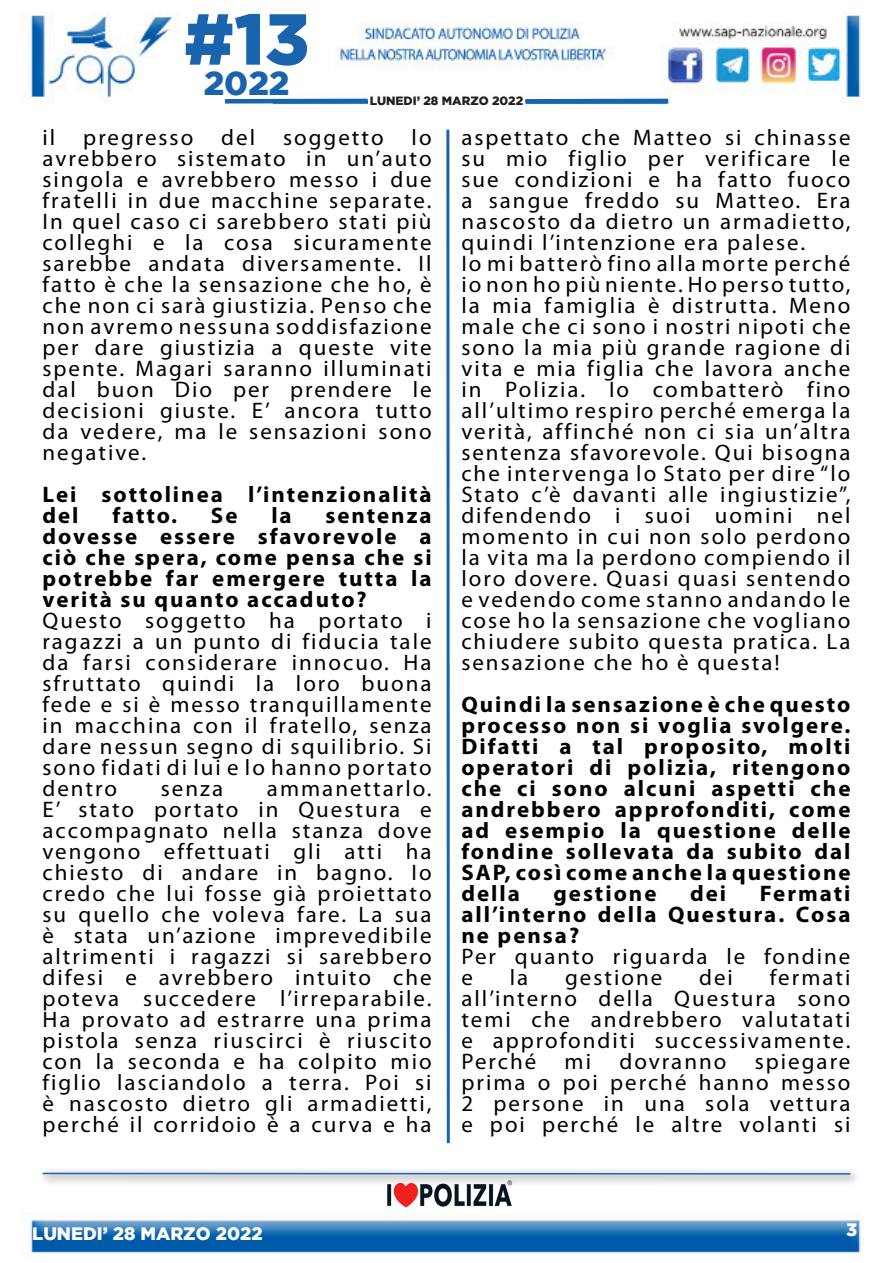
<style>
.page{position:relative;width:893px;height:1263px;background:#fff}
.page>*{position:absolute;margin:0;border:0;box-sizing:border-box;transform-origin:0 0}
.t1{font:900 72px "Gotham";color:#1964ac}
.t2{font:900 33px "Gotham";color:#1964ac}
.t3{font:22.5px/21px "Myriad Pro";letter-spacing:.085em;color:#000001;text-align:justify}
.t4{font:700 22.5px/21px "Myriad Pro";letter-spacing:.085em;color:#000001;text-align:justify}
.t5{font:900 18px "Gotham";color:#fff}
.t6{font:900 12px "Gotham";color:#231f20}
</style>
<div class="page">
<img style="left:30px;top:12px;width:832px;height:1243px">
<img style="left:387px;top:1186px;width:126px;height:21px">
<svg style="left:38px;top:1167px;width:823px;height:19px"></svg>
<hr style="left:43px;top:1173px;width:807px;height:2px;background:#1964ac">
<div style="left:368px;top:97px;width:157px;height:8px;background:#fff"></div>
<svg style="left:446px;top:130px;width:4px;height:1013px;background:#528ac0"></svg>
<div style="left:525px;top:99px;width:143px;height:5px;background:#1964ac"></div>
<div style="left:225px;top:99px;width:143px;height:5px;background:#1964ac"></div>
<p class="t1" style="left:184px;top:-2px;width:127px">#13</p>
<p class="t2" style="left:204px;top:64px;width:87px">2022</p>
<p class="t6" style="left:370px;top:94px;width:155px">LUNEDI’ 28 MARZO 2022</p>
<p class="t3" style="left:43px;top:127px;width:391px">il pregresso del soggetto lo avrebbero sistemato in un’auto singola e avrebbero messo i due fratelli in due macchine separate.<br>In quel caso ci sarebbero stati più colleghi e la cosa sicuramente sarebbe andata diversamente. Il fatto è che la sensazione che ho, è che non ci sarà giustizia. Penso che non avremo nessuna soddisfazione per dare giustizia a queste vite spente. Magari saranno illuminati dal buon Dio per prendere le decisioni giuste. E’ ancora tutto da vedere, ma le sensazioni sono negative.</p>
<p class="t4" style="left:43px;top:483px;width:391px">Lei sottolinea l’intenzionalità del</p>
<p class="t4" style="left:112px;top:504px;width:66px">fatto.</p>
<p class="t4" style="left:211px;top:504px;width:28px">Se</p>
<p class="t4" style="left:271px;top:504px;width:22px">la</p>
<p class="t4" style="left:43px;top:504px;width:391px;text-indent:283px">sentenza dovesse essere sfavorevole a ciò che spera, come pensa che si potrebbe far emergere tutta la verità su quanto accaduto?</p>
<p class="t3" style="left:43px;top:610px;width:391px">Questo soggetto ha portato i ragazzi a un punto di fiducia tale da farsi considerare innocuo. Ha sfruttato quindi la loro buona fede e si è messo tranquillamente in macchina con il fratello, senza dare nessun segno di squilibrio. Si sono fidati di lui e lo hanno portato dentro</p>
<p class="t3" style="left:43px;top:778px;width:391px;text-indent:224px">ammanettarlo.<br>E’ stato portato in Questura e accompagnato nella stanza dove vengono effettuati gli atti ha chiesto di andare in bagno. Io credo che lui fosse già proiettato su quello che voleva fare. La sua è stata un’azione imprevedibile altrimenti i ragazzi si sarebbero difesi e avrebbero intuito che poteva succedere l’irreparabile.<br>Ha provato ad estrarre una prima pistola senza riuscirci è riuscito con la seconda e ha colpito mio figlio lasciandolo a terra. Poi si è nascosto dietro gli armadietti, perché il corridoio è a curva e ha</p>
<p class="t3" style="left:161px;top:778px;width:64px">senza</p>
<p class="t3" style="left:461px;top:127px;width:391px">aspettato che Matteo si chinasse su mio figlio per verificare le sue condizioni e ha fatto fuoco a sangue freddo su Matteo. Era nascosto da dietro un armadietto, quindi l’intenzione era palese.</p>
<p class="t3" style="left:461px;top:253px;width:391px">Io mi batterò fino alla morte perché io non ho più niente. Ho perso tutto, la mia famiglia è distrutta. Meno male che ci sono i nostri nipoti che sono la mia più grande ragione di vita e mia figlia che lavora anche in Polizia. Io combatterò fino all’ultimo respiro perché emerga la verità, affinché non ci sia un’altra sentenza sfavorevole. Qui bisogna che intervenga lo Stato per dire “lo Stato c’è davanti alle ingiustizie”, difendendo i suoi uomini nel momento in cui non solo perdono la vita ma la perdono compiendo il loro dovere. Quasi quasi sentendo e vedendo come stanno andando le cose ho la sensazione che vogliano chiudere subito questa pratica. La sensazione che ho è questa!</p>
<p class="t4" style="left:461px;top:693px;width:391px">Quindi la sensazione è che questo processo non si voglia svolgere.<br>Difatti a tal proposito, molti operatori di polizia, ritengono che ci sono alcuni aspetti che andrebbero approfonditi, come ad esempio la questione delle fondine sollevata da subito dal SAP, così come anche la questione della</p>
<p class="t4" style="left:553px;top:882px;width:104px">gestione</p>
<p class="t4" style="left:690px;top:882px;width:38px">dei</p>
<p class="t4" style="left:461px;top:882px;width:391px;text-indent:298px">Fermati all’interno della Questura. Cosa ne pensa?</p>
<p class="t3" style="left:461px;top:946px;width:391px">Per quanto riguarda le fondine e</p>
<p class="t3" style="left:461px;top:967px;width:391px;text-indent:308px">fermati all’interno della Questura sono temi che andrebbero valutatati e approfonditi successivamente.<br>Perché</p>
<p class="t3" style="left:510px;top:967px;width:20px">la</p>
<p class="t3" style="left:565px;top:967px;width:99px">gestione</p>
<p class="t3" style="left:699px;top:967px;width:35px">dei</p>
<p class="t3" style="left:565px;top:1051px;width:28px">mi</p>
<p class="t3" style="left:619px;top:1051px;width:108px">dovranno</p>
<p class="t3" style="left:461px;top:1051px;width:391px;text-indent:293px">spiegare prima o poi perché hanno messo 2 persone in una sola vettura e poi perché le altre volanti si</p>
<p class="t5" style="left:32px;top:1223px;width:232px">LUNEDI’ 28 MARZO 2022</p>
<p class="t5" style="left:846px;top:1219px;width:13px">3</p>
</div>
